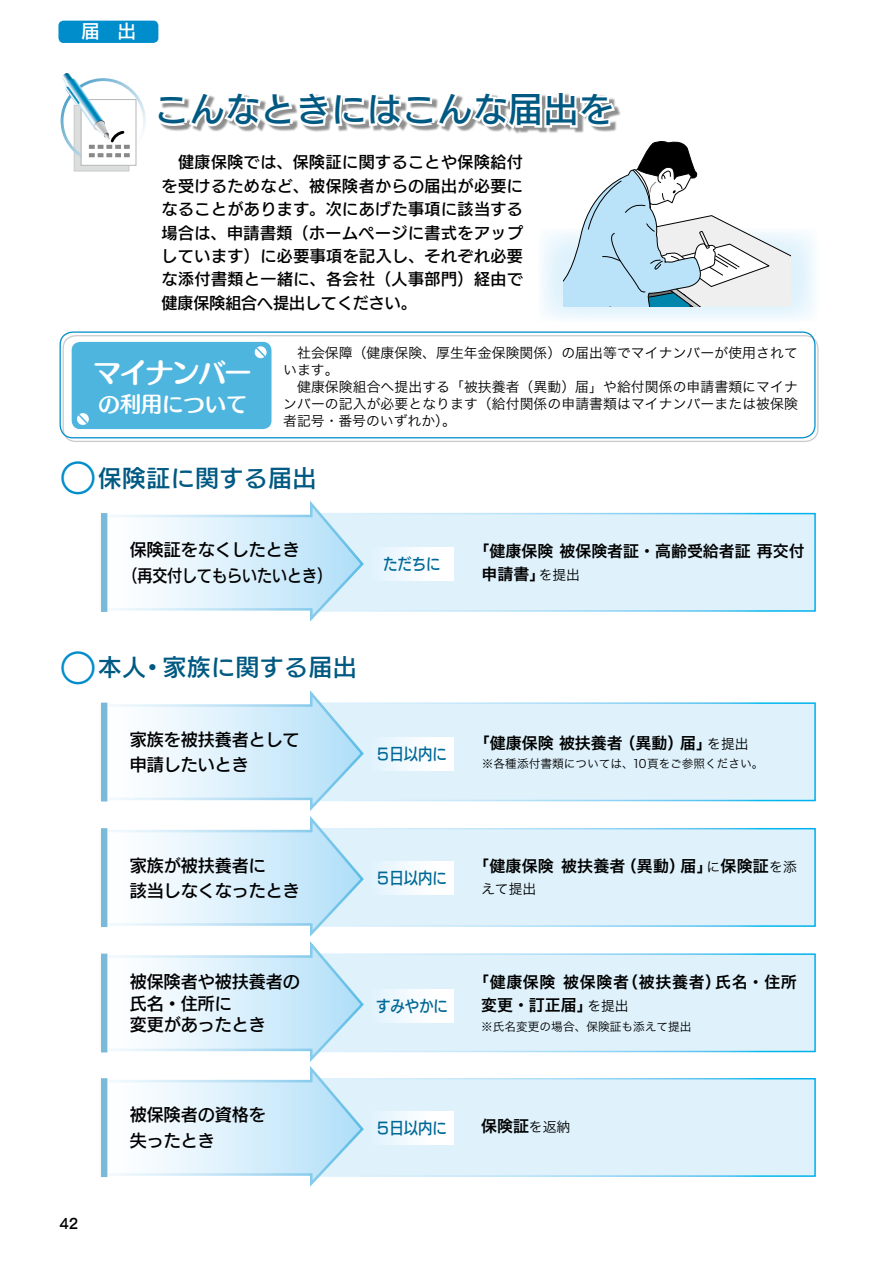
<style>
.page{position:relative;width:893px;height:1263px;background:#fff}
.page>*{position:absolute;margin:0;border:0;box-sizing:border-box;transform-origin:0 0}
.t1{font:34.05px "New Rodin Pro DB";letter-spacing:.04em;color:#005982}
.t2{font:28.65px "Humming Std B";letter-spacing:-.09em;color:#fff}
.t3{font:23.4px "New Rodin Pro DB";letter-spacing:.04em;color:#005982}
.t4{font:21.3px "Humming Std B";color:#fff}
.t5{font:18px "New Rodin Pro DB";color:#fff}
.t6{font:16.95px/25.5px "New Rodin Pro DB";color:#000}
.t7{font:15.9px/23.4px "New Rodin Pro DB";letter-spacing:.035em;color:#000;text-align:justify}
.t8{font:15.9px/23.4px "Hira Kaku Pro W6";color:#000}
.t9{font:15.9px/23.4px "Hira Kaku Pro W6";letter-spacing:.04em;color:#000}
.t10{font:15.9px "New Rodin Pro DB";color:#006896;scale:.9 1}
.t11{font:14.4px "New Cezanne Pro DB";color:#000;scale:.9 1}
.t12{font:13.8px/17px "Hira Kaku Pro W3";letter-spacing:.005em;color:#000}
.t13{font:11.7px "Hira Kaku Pro W3";color:#000}
.s1{font-size:37.2px;color:#008dcb}
.s2{font-family:"Hira Kaku Pro W3";font-size:13.8px}
</style>
<div class="page">
<div style="left:319px;top:703px;width:496px;height:97px;background:#dff2fc"></div>
<div style="left:318px;top:702px;width:498px;height:99px;border:2px solid #fff"></div>
<div style="left:319px;top:1079px;width:496px;height:97px;background:#dff2fc"></div>
<div style="left:318px;top:1078px;width:498px;height:99px;border:2px solid #fff"></div>
<div style="left:319px;top:954px;width:496px;height:97px;background:#dff2fc"></div>
<div style="left:318px;top:953px;width:498px;height:99px;border:2px solid #fff"></div>
<div style="left:319px;top:829px;width:496px;height:97px;background:#dff2fc"></div>
<div style="left:318px;top:828px;width:498px;height:99px;border:2px solid #fff"></div>
<div style="left:319px;top:514px;width:496px;height:97px;background:#dff2fc"></div>
<div style="left:318px;top:513px;width:498px;height:99px;border:2px solid #fff"></div>
<div style="left:58px;top:21px;width:100px;height:22px;background:#008dcb;border-radius:5px"></div>
<div style="left:74px;top:105px;width:55px;height:66px;background:#dcdddd"></div>
<svg style="left:81px;top:164px;width:55px;height:2px"></svg>
<svg style="left:61px;top:73px;width:85px;height:91px"></svg>
<svg style="left:100px;top:501px;width:266px;height:121px"></svg>
<svg style="left:100px;top:690px;width:266px;height:497px"></svg>
<div style="left:370px;top:737px;width:84px;height:33px;background:linear-gradient(to right,#e2f3fd,#fff)"></div>
<div style="left:370px;top:861px;width:84px;height:33px;background:linear-gradient(to right,#e2f3fd,#fff)"></div>
<div style="left:370px;top:990px;width:84px;height:33px;background:linear-gradient(to right,#e2f3fd,#fff)"></div>
<div style="left:370px;top:1111px;width:84px;height:33px;background:linear-gradient(to right,#e2f3fd,#fff)"></div>
<div style="left:370px;top:547px;width:84px;height:33px;background:linear-gradient(to right,#e2f3fd,#fff)"></div>
<div style="left:538px;top:228px;width:281px;height:94px;background:linear-gradient(to right,#eff8fd,#ebf7fd)"></div>
<svg style="left:160px;top:93px;width:631px;height:214px"></svg>
<div style="left:63px;top:335px;width:756px;height:107px;border:1px solid #c9caca;border-radius:13px"></div>
<div style="left:60px;top:331px;width:756px;height:107px;border:1px solid #008dcb;border-radius:13px"></div>
<div style="left:72px;top:342px;width:199px;height:87px;background:#4eb5df;border-radius:9px"></div>
<svg style="left:254px;top:346px;width:13px;height:13px"></svg>
<svg style="left:77px;top:413px;width:12px;height:12px"></svg>
<p class="t5" style="left:82px;top:16px;width:56px">届　出</p>
<h1 class="t1" style="left:155px;top:80px;width:460px">こんなときにはこんな届出を</h1>
<p class="t7" style="left:162px;top:149px;width:363px">　健康保険では、保険証に関することや保険給付を受けるためなど、被保険者からの届出が必要になることがあります。次にあげた事項に該当する場合は、申請書類（ホームページに書式をアップしています）に必要事項を記入し、それぞれ必要な添付書類と一緒に、各会社（人事部門）経由で健康保険組合へ提出してください。</p>
<h2 class="t2" style="left:93px;top:351px;width:161px">マイナンバー</h2>
<h3 class="t4" style="left:99px;top:388px;width:150px">の利用について</h3>
<p class="t12" style="left:283px;top:343px;width:516px">　社会保障（健康保険、厚生年金保険関係）の届出等でマイナンバーが使用されています。<br>　健康保険組合へ提出する「被扶養者（異動）届」や給付関係の申請書類にマイナンバーの記入が必要となります（給付関係の申請書類はマイナンバーまたは被保険者記号・番号のいずれか）。</p>
<h3 class="t3" style="left:60px;top:458px;width:258px"><span class="s1">○</span>保険証に関する届出</h3>
<p class="t6" style="left:122px;top:536px;width:211px;text-indent:7px">保険証をなくしたとき<br>（再交付してもらいたいとき）</p>
<p class="t10" style="left:383px;top:550px;width:65px">ただちに</p>
<h3 class="t3" style="left:60px;top:647px;width:298px"><span class="s1">○</span>本人・家族に関する届出</h3>
<p class="t6" style="left:130px;top:725px;width:172px">家族を被扶養者として申請したいとき</p>
<p class="t10" style="left:377px;top:740px;width:79px">5日以内に</p>
<p class="t11" style="left:60px;top:1211px;width:22px">42</p>
<p class="t6" style="left:130px;top:851px;width:172px">家族が被扶養者に<br>該当しなくなったとき</p>
<p class="t6" style="left:130px;top:970px;width:172px;line-height:21.3px">被保険者や被扶養者の氏名・住所に<br>変更があったとき</p>
<p class="t6" style="left:130px;top:1100px;width:138px">被保険者の資格を失ったとき</p>
<p class="t10" style="left:377px;top:864px;width:79px">5日以内に</p>
<p class="t10" style="left:376px;top:992px;width:81px">すみやかに</p>
<p class="t10" style="left:377px;top:1114px;width:79px">5日以内に</p>
<p class="t8" style="left:482px;top:538px;width:325px;text-indent:-8px">「健康保険 被保険者証・高齢受給者証 再交付申請書」<span class="s2">を提出</span></p>
<p class="t8" style="left:474px;top:730px;width:276px">「健康保険 被扶養者（異動）届」<span class="s2">を提出</span></p>
<p class="t13" style="left:482px;top:753px;width:283px">※各種添付書類については、10頁をご参照ください。</p>
<p class="t8" style="left:473px;top:854px;width:325px">「健康保険 被扶養者（異動）届」<span class="s2">に</span>保険証<span class="s2">を添</span></p>
<p class="t12" style="left:481px;top:879px;width:57px">えて提出</p>
<p class="t9" style="left:481px;top:969px;width:317px;text-indent:-8px">「健康保険 被保険者（被扶養者）氏名・住所変更・訂正届」<span class="s2">を提出</span></p>
<p class="t13" style="left:481px;top:1016px;width:212px">※氏名変更の場合、保険証も添えて提出</p>
<p class="t8" style="left:481px;top:1114px;width:91px">保険証<span class="s2">を返納</span></p>
</div>
